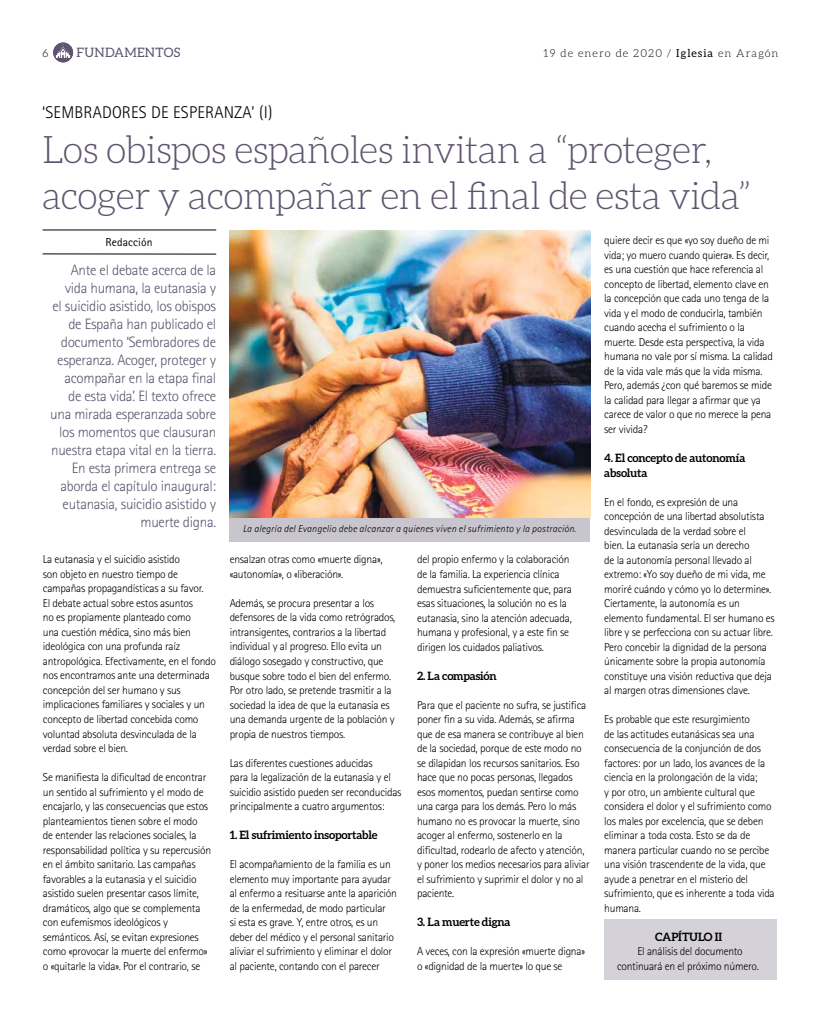
<style>
.page{position:relative;width:820px;height:1021px;background:#fff}
.page>*{position:absolute;margin:0;border:0;box-sizing:border-box;transform-origin:0 0}
.t1{font:300 38px/46px "Aleo";letter-spacing:-.02em;color:#5e546e}
.t2{font:300 17px "Rotis Sans Serif";letter-spacing:.01em;color:#000}
.t3{font:300 15px/18px "Rotis Sans Serif";letter-spacing:-.02em;color:#5e546e;text-align:right}
.t4{font:13px "Aleo";letter-spacing:.02em;color:#5e546e}
.t5{font:300 11.5px/14.5px "Rotis Sans Serif";letter-spacing:-.02em;color:#000}
.t6{font:700 11.5px/14.5px "Aleo";letter-spacing:-.02em;color:#000}
.t7{font:11.5px "Rotis Sans Serif";letter-spacing:.01em;color:#000}
.t8{font:300 11px "Aleo";letter-spacing:.1em;color:#000}
.t9{font:300 11px "Aleo";color:#5e546e}
.t10{font:italic 300 10px "Rotis Sans Serif";letter-spacing:.02em;color:#000}
.s1{font-weight:400}
</style>
<div class="page">
<svg style="left:53px;top:43px;width:20px;height:19px"></svg>
<div style="left:604px;top:918px;width:172px;height:61px;background:#d4d1d8"></div>
<div style="left:230px;top:517px;width:360px;height:25px;background:#c8c5ce"></div>
<img style="left:230px;top:230px;width:360px;height:287px">
<hr style="left:43px;top:230px;width:173px;height:1px;background:#000">
<hr style="left:43px;top:254px;width:173px;height:1px;background:#000">
<p class="t9" style="left:43px;top:48px;width:7px">6</p>
<p class="t4" style="left:77px;top:45px;width:105px">FUNDAMENTOS</p>
<p class="t8" style="left:543px;top:47px;width:236px">19 de enero de 2020 / <span class="s1">Iglesia</span> en Aragón</p>
<h2 class="t2" style="left:42px;top:102px;width:231px">‘SEMBRADORES DE ESPERANZA’ (I)</h2>
<h1 class="t1" style="left:42px;top:127px;width:710px">Los obispos españoles invitan a “proteger, acoger y acompañar en el final de esta vida”</h1>
<p class="t7" style="left:106px;top:235px;width:48px">Redacción</p>
<p class="t3" style="left:50px;top:261px;width:167px">Ante el debate acerca de la vida humana, la eutanasia y<br>el suicidio asistido, los obispos de España han publicado el documento ‘Sembradores de esperanza. Acoger, proteger y acompañar en la etapa final de esta vida’. El texto ofrece una mirada esperanzada sobre los momentos que clausuran nuestra etapa vital en la tierra.<br>En esta primera entrega se aborda el capítulo inaugural: eutanasia, suicidio asistido y muerte digna.</p>
<p class="t5" style="left:43px;top:552px;width:175px">La eutanasia y el suicidio asistido<br>son objeto en nuestro tiempo de campañas propagandísticas a su favor.<br>El debate actual sobre estos asuntos<br>no es propiamente planteado como<br>una cuestión médica, sino más bien ideológica con una profunda raíz antropológica. Efectivamente, en el fondo nos encontramos ante una determinada concepción del ser humano y sus implicaciones familiares y sociales y un concepto de libertad concebida como voluntad absoluta desvinculada de la verdad sobre el bien.</p>
<p class="t5" style="left:43px;top:770px;width:170px">Se manifiesta la dificultad de encontrar un sentido al sufrimiento y el modo de encajarlo, y las consecuencias que estos planteamientos tienen sobre el modo<br>de entender las relaciones sociales, la responsabilidad política y su repercusión en el ámbito sanitario. Las campañas favorables a la eutanasia y el suicidio asistido suelen presentar casos límite, dramáticos, algo que se complementa con eufemismos ideológicos y semánticos. Así, se evitan expresiones como «provocar la muerte del enfermo» o «quitarle la vida». Por el contrario, se</p>
<p class="t10" style="left:243px;top:523px;width:334px">La alegría del Evangelio debe alcanzar a quienes viven el sufrimiento y la postración.</p>
<p class="t5" style="left:229px;top:552px;width:154px">ensalzan otras como «muerte digna», «autonomía», o «liberación».</p>
<p class="t5" style="left:229px;top:596px;width:167px">Además, se procura presentar a los defensores de la vida como retrógrados, intransigentes, contrarios a la libertad individual y al progreso. Ello evita un diálogo sosegado y constructivo, que busque sobre todo el bien del enfermo.<br>Por otro lado, se pretende trasmitir a la sociedad la idea de que la eutanasia es una demanda urgente de la población y propia de nuestros tiempos.</p>
<p class="t5" style="left:229px;top:755px;width:173px">Las diferentes cuestiones aducidas<br>para la legalización de la eutanasia y el suicidio asistido pueden ser reconducidas principalmente a cuatro argumentos:</p>
<p class="t6" style="left:229px;top:827px;width:149px">1. El sufrimiento insoportable</p>
<p class="t5" style="left:229px;top:857px;width:169px">El acompañamiento de la familia es un elemento muy importante para ayudar al enfermo a resituarse ante la aparición de la enfermedad, de modo particular<br>si esta es grave. Y, entre otros, es un deber del médico y el personal sanitario aliviar el sufrimiento y eliminar el dolor al paciente, contando con el parecer</p>
<p class="t5" style="left:417px;top:552px;width:156px">del propio enfermo y la colaboración de la familia. La experiencia clínica demuestra suficientemente que, para esas situaciones, la solución no es la eutanasia, sino la atención adecuada, humana y profesional, y a este fin se dirigen los cuidados paliativos.</p>
<p class="t6" style="left:417px;top:668px;width:81px">2. La compasión</p>
<p class="t5" style="left:417px;top:697px;width:174px">Para que el paciente no sufra, se justifica poner fin a su vida. Además, se afirma que de esa manera se contribuye al bien de la sociedad, porque de este modo no se dilapidan los recursos sanitarios. Eso hace que no pocas personas, llegados esos momentos, puedan sentirse como una carga para los demás. Pero lo más humano no es provocar la muerte, sino acoger al enfermo, sostenerlo en la dificultad, rodearlo de afecto y atención, y poner los medios necesarios para aliviar el sufrimiento y suprimir el dolor y no al paciente.</p>
<p class="t6" style="left:417px;top:914px;width:95px">3. La muerte digna</p>
<p class="t5" style="left:417px;top:944px;width:169px">A veces, con la expresión «muerte digna» o «dignidad de la muerte» lo que se</p>
<p class="t5" style="left:604px;top:233px;width:170px">quiere decir es que «yo soy dueño de mi vida; yo muero cuando quiera». Es decir, es una cuestión que hace referencia al concepto de libertad, elemento clave en la concepción que cada uno tenga de la vida y el modo de conducirla, también cuando acecha el sufrimiento o la muerte. Desde esta perspectiva, la vida humana no vale por sí misma. La calidad de la vida vale más que la vida misma.<br>Pero, además ¿con qué baremos se mide la calidad para llegar a afirmar que ya carece de valor o que no merece la pena ser vivida?</p>
<p class="t6" style="left:604px;top:450px;width:143px">4. El concepto de autonomía absoluta</p>
<p class="t5" style="left:604px;top:494px;width:172px">En el fondo, es expresión de una concepción de una libertad absolutista desvinculada de la verdad sobre el<br>bien. La eutanasia sería un derecho<br>de la autonomía personal llevado al extremo: «Yo soy dueño de mi vida, me moriré cuándo y cómo yo lo determine».<br>Ciertamente, la autonomía es un elemento fundamental. El ser humano es libre y se perfecciona con su actuar libre.<br>Pero concebir la dignidad de la persona únicamente sobre la propia autonomía constituye una visión reductiva que deja al margen otras dimensiones clave.</p>
<p class="t5" style="left:604px;top:712px;width:172px">Es probable que este resurgimiento<br>de las actitudes eutanásicas sea una consecuencia de la conjunción de dos factores: por un lado, los avances de la ciencia en la prolongación de la vida;<br>y por otro, un ambiente cultural que considera el dolor y el sufrimiento como los males por excelencia, que se deben eliminar a toda costa. Esto se da de manera particular cuando no se percibe una visión trascendente de la vida, que ayude a penetrar en el misterio del sufrimiento, que es inherente a toda vida humana.</p>
<p class="t6" style="left:655px;top:929px;width:68px">CAPÍTULO II</p>
<p class="t5" style="left:616px;top:944px;width:143px;text-align:center">El análisis del documento continuará en el próximo número.</p>
</div>
